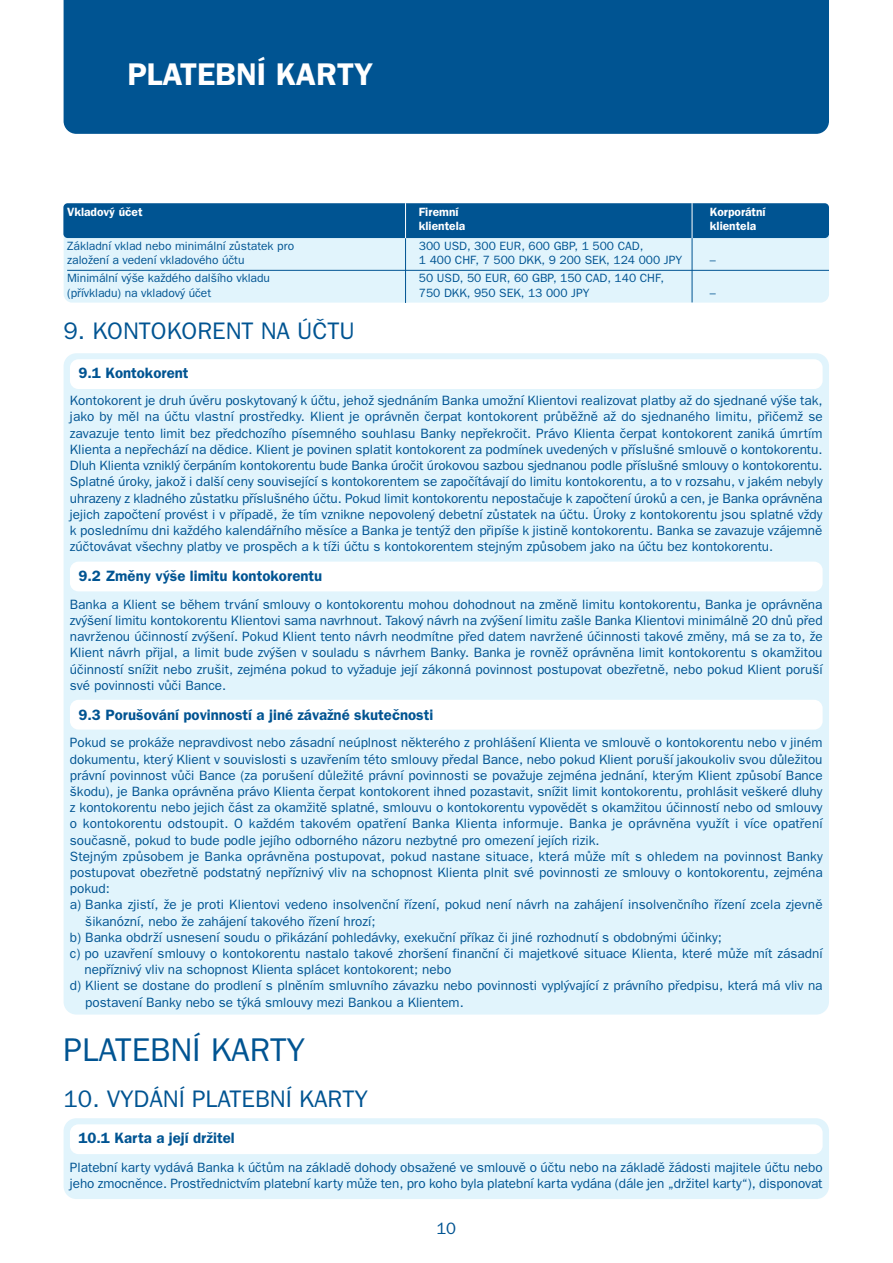
<style>
.page{position:relative;width:893px;height:1263px;background:#fff}
.page>*{position:absolute;margin:0;border:0;box-sizing:border-box;transform-origin:0 0}
.t1{font:33px "Franklin Gothic CE";color:#005492}
.t2{font:600 31.5px "Franklin Gothic CE";color:#fff}
.t3{font:24px "Franklin Gothic CE";color:#005492}
.t4{font:16.5px "Franklin Gothic CE";color:#005492}
.t5{font:600 15px "Franklin Gothic CE";color:#005492}
.t6{font:13.5px/16.2px "Franklin Gothic CE";color:#005492;text-align:justify}
.t7{font:12px "Franklin Gothic CE";color:#005492}
.t8{font:600 12px "Franklin Gothic CE";color:#fff}
</style>
<div class="page">
<div style="left:64px;top:0;width:765px;height:134px;background:#005492"></div>
<div style="left:64px;top:353px;width:765px;height:661px;background:#e1f4fc;border-radius:13px"></div>
<div style="left:64px;top:1118px;width:765px;height:81px;background:#e1f4fc;border-radius:13px"></div>
<div style="left:70px;top:562px;width:753px;height:29px;background:#fff;border-radius:9px"></div>
<div style="left:70px;top:359px;width:753px;height:30px;background:#fff;border-radius:9px"></div>
<div style="left:70px;top:700px;width:753px;height:29px;background:#fff;border-radius:9px"></div>
<div style="left:70px;top:1124px;width:753px;height:30px;background:#fff;border-radius:9px"></div>
<div style="left:64px;top:208px;width:765px;height:95px;background:#e1f4fc;border-radius:9px"></div>
<div style="left:63px;top:203px;width:766px;height:35px;background:#005492;border-radius:4px"></div>
<hr style="left:67px;top:270px;width:762px;height:1px;background:#005492">
<hr style="left:405px;top:238px;width:1px;height:65px;background:#005492">
<hr style="left:405px;top:203px;width:1px;height:35px;background:#fff">
<hr style="left:692px;top:238px;width:1px;height:64px;background:#005492">
<hr style="left:692px;top:203px;width:1px;height:35px;background:#fff">
<p class="t2" style="left:127px;top:64px;width:247px">PLATEBNÍ KARTY</p>
<p class="t8" style="left:67px;top:208px;width:77px">Vkladový účet</p>
<p class="t8" style="left:419px;top:208px;width:41px">Firemní</p>
<p class="t8" style="left:710px;top:208px;width:57px">Korporátní</p>
<p class="t8" style="left:419px;top:222px;width:48px">klientela</p>
<p class="t8" style="left:710px;top:222px;width:48px">klientela</p>
<p class="t7" style="left:67px;top:242px;width:229px">Základní vklad nebo minimální zůstatek pro</p>
<p class="t7" style="left:419px;top:242px;width:226px">300 USD, 300 EUR, 600 GBP, 1 500 CAD,</p>
<p class="t7" style="left:67px;top:256px;width:179px">založení a vedení vkladového účtu</p>
<p class="t7" style="left:419px;top:256px;width:265px">1 400 CHF, 7 500 DKK, 9 200 SEK, 124 000 JPY</p>
<p class="t7" style="left:710px;top:256px;width:7px">–</p>
<p class="t7" style="left:67px;top:274px;width:204px">Minimální výše každého dalšího vkladu</p>
<p class="t7" style="left:419px;top:274px;width:247px">50 USD, 50 EUR, 60 GBP, 150 CAD, 140 CHF,</p>
<p class="t7" style="left:67px;top:289px;width:146px">(přívkladu) na vkladový účet</p>
<p class="t7" style="left:419px;top:289px;width:172px">750 DKK, 950 SEK, 13 000 JPY</p>
<p class="t7" style="left:710px;top:289px;width:7px">–</p>
<p class="t3" style="left:64px;top:322px;width:293px">9. KONTOKORENT NA ÚČTU</p>
<p class="t5" style="left:78px;top:367px;width:112px">9.1 Kontokorent</p>
<p class="t6" style="left:70px;top:394px;width:754px">Kontokorent je druh úvěru poskytovaný k účtu, jehož sjednáním Banka umožní Klientovi realizovat platby až do sjednané výše tak, jako by měl na účtu vlastní prostředky. Klient je oprávněn čerpat kontokorent průběžně až do sjednaného limitu, přičemž se zavazuje tento limit bez předchozího písemného souhlasu Banky nepřekročit. Právo Klienta čerpat kontokorent zaniká úmrtím Klienta a nepřechází na dědice. Klient je povinen splatit kontokorent za podmínek uvedených v příslušné smlouvě o kontokorentu.<br>Dluh Klienta vzniklý čerpáním kontokorentu bude Banka úročit úrokovou sazbou sjednanou podle příslušné smlouvy o kontokorentu.<br>Splatné úroky, jakož i další ceny související s kontokorentem se započítávají do limitu kontokorentu, a to v rozsahu, v jakém nebyly uhrazeny z kladného zůstatku příslušného účtu. Pokud limit kontokorentu nepostačuje k započtení úroků a cen, je Banka oprávněna jejich započtení provést i v případě, že tím vznikne nepovolený debetní zůstatek na účtu. Úroky z kontokorentu jsou splatné vždy k poslednímu dni každého kalendářního měsíce a Banka je tentýž den připíše k jistině kontokorentu. Banka se zavazuje vzájemně zúčtovávat všechny platby ve prospěch a k tíži účtu s kontokorentem stejným způsobem jako na účtu bez kontokorentu.</p>
<p class="t5" style="left:78px;top:571px;width:245px">9.2 Změny výše limitu kontokorentu</p>
<p class="t6" style="left:70px;top:597px;width:754px">Banka a Klient se během trvání smlouvy o kontokorentu mohou dohodnout na změně limitu kontokorentu, Banka je oprávněna zvýšení limitu kontokorentu Klientovi sama navrhnout. Takový návrh na zvýšení limitu zašle Banka Klientovi minimálně 20 dnů před navrženou účinností zvýšení. Pokud Klient tento návrh neodmítne před datem navržené účinnosti takové změny, má se za to, že Klient návrh přijal, a limit bude zvýšen v souladu s návrhem Banky. Banka je rovněž oprávněna limit kontokorentu s okamžitou účinností snížit nebo zrušit, zejména pokud to vyžaduje její zákonná povinnost postupovat obezřetně, nebo pokud Klient poruší své povinnosti vůči Bance.</p>
<p class="t5" style="left:78px;top:709px;width:356px">9.3 Porušování povinností a jiné závažné skutečnosti</p>
<p class="t6" style="left:70px;top:736px;width:754px">Pokud se prokáže nepravdivost nebo zásadní neúplnost některého z prohlášení Klienta ve smlouvě o kontokorentu nebo v jiném</p>
<p class="t6" style="left:70px;top:752px;width:754px">dokumentu, který Klient v souvislosti s uzavřením této smlouvy předal Bance, nebo pokud Klient poruší jakoukoliv svou důležitou</p>
<p class="t6" style="left:70px;top:768px;width:754px">právní povinnost vůči Bance (za porušení důležité právní povinnosti se považuje zejména jednání, kterým Klient způsobí Bance</p>
<p class="t6" style="left:70px;top:784px;width:754px">škodu), je Banka oprávněna právo Klienta čerpat kontokorent ihned pozastavit, snížit limit kontokorentu, prohlásit veškeré dluhy</p>
<p class="t6" style="left:70px;top:801px;width:754px">z kontokorentu nebo jejich část za okamžitě splatné, smlouvu o kontokorentu vypovědět s okamžitou účinností nebo od smlouvy</p>
<p class="t6" style="left:70px;top:817px;width:754px">o kontokorentu odstoupit. O každém takovém opatření Banka Klienta informuje. Banka je oprávněna využít i více opatření</p>
<p class="t6" style="left:70px;top:833px;width:531px">současně, pokud to bude podle jejího odborného názoru nezbytné pro omezení jejích rizik.</p>
<p class="t6" style="left:70px;top:849px;width:754px">Stejným způsobem je Banka oprávněna postupovat, pokud nastane situace, která může mít s ohledem na povinnost Banky</p>
<p class="t6" style="left:70px;top:865px;width:754px">postupovat obezřetně podstatný nepříznivý vliv na schopnost Klienta plnit své povinnosti ze smlouvy o kontokorentu, zejména</p>
<p class="t6" style="left:70px;top:882px;width:41px">pokud:</p>
<p class="t6" style="left:70px;top:898px;width:754px">a) Banka zjistí, že je proti Klientovi vedeno insolvenční řízení, pokud není návrh na zahájení insolvenčního řízení zcela zjevně</p>
<p class="t6" style="left:85px;top:914px;width:292px">šikanózní, nebo že zahájení takového řízení hrozí;</p>
<p class="t6" style="left:70px;top:930px;width:653px">b) Banka obdrží usnesení soudu o přikázání pohledávky, exekuční příkaz či jiné rozhodnutí s obdobnými účinky;</p>
<p class="t6" style="left:70px;top:946px;width:754px">c) po uzavření smlouvy o kontokorentu nastalo takové zhoršení finanční či majetkové situace Klienta, které může mít zásadní</p>
<p class="t6" style="left:84px;top:963px;width:368px">nepříznivý vliv na schopnost Klienta splácet kontokorent; nebo</p>
<p class="t6" style="left:70px;top:979px;width:754px">d) Klient se dostane do prodlení s plněním smluvního závazku nebo povinnosti vyplývající z právního předpisu, která má vliv na</p>
<p class="t6" style="left:85px;top:995px;width:380px">postavení Banky nebo se týká smlouvy mezi Bankou a Klientem.</p>
<p class="t1" style="left:64px;top:1039px;width:243px">PLATEBNÍ KARTY</p>
<p class="t3" style="left:64px;top:1091px;width:306px">10. VYDÁNÍ PLATEBNÍ KARTY</p>
<p class="t5" style="left:78px;top:1132px;width:158px">10.1 Karta a její držitel</p>
<p class="t6" style="left:70px;top:1161px;width:754px">Platební karty vydává Banka k účtům na základě dohody obsažené ve smlouvě o účtu nebo na základě žádosti majitele účtu nebo jeho zmocněnce. Prostřednictvím platební karty může ten, pro koho byla platební karta vydána (dále jen „držitel karty“), disponovat</p>
<p class="t4" style="left:436px;top:1222px;width:21px">10</p>
</div>
